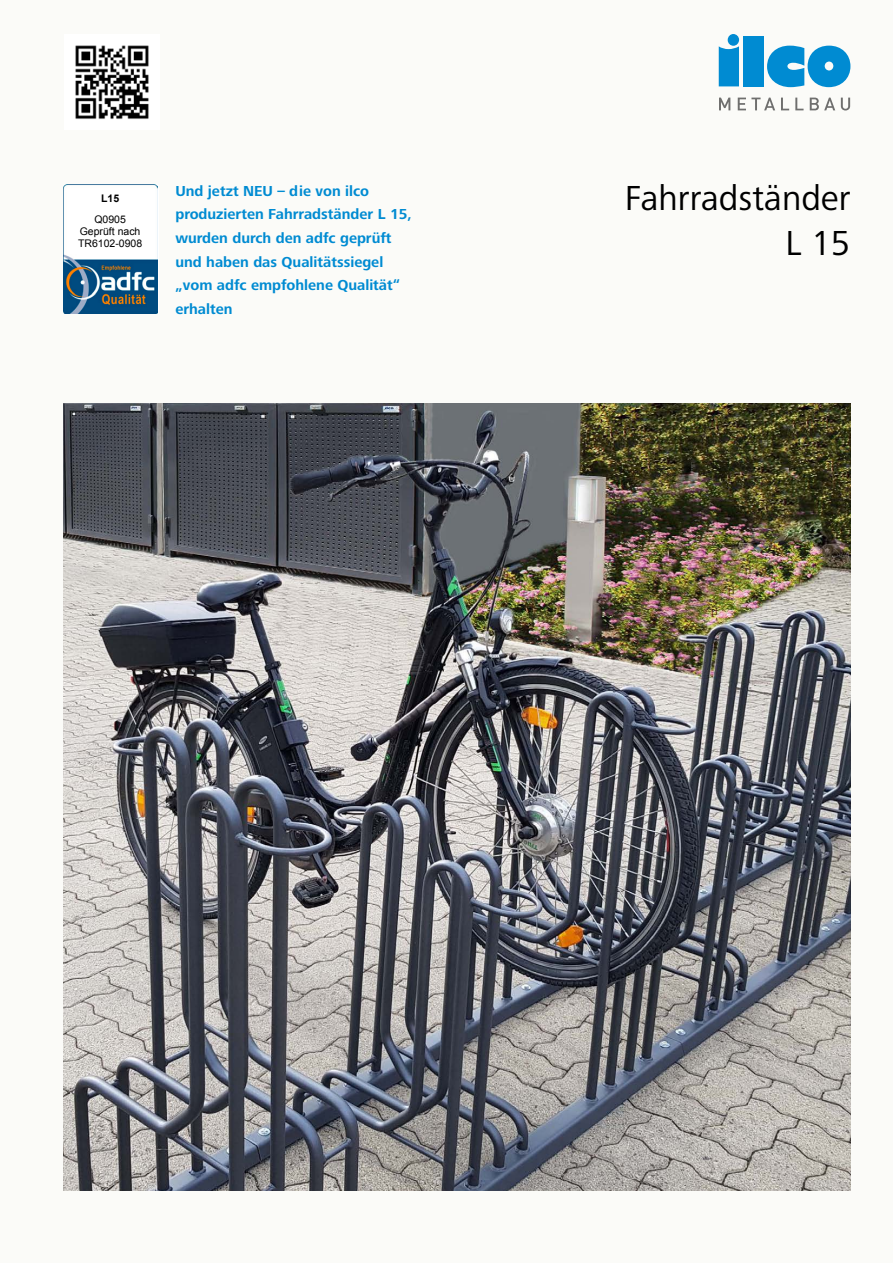
<style>
.page{position:relative;width:893px;height:1263px;background:#fff}
.page>*{position:absolute;margin:0;border:0;box-sizing:border-box;transform-origin:0 0}
.t1{font:36px/45px "Frutiger Next Pro";color:#000;text-align:right}
.t2{font:700 15px/23.5px "Frutiger Next Pro";color:#008bd2}
.t3{font:10.5px/12px "Arial";color:#000;text-align:center}
.t4{font:700 10.5px "Arial";color:#000}
</style>
<div class="page">
<div style="left:1px;top:0;width:892px;height:1263px;background:#fbfbf8"></div>
<svg style="left:719px;top:34px;width:20px;height:52px"></svg>
<div style="left:744px;top:36px;width:20px;height:50px;background:#008bd2"></div>
<svg style="left:767px;top:46px;width:83px;height:41px"></svg>
<svg style="left:719px;top:98px;width:131px;height:13px"></svg>
<img style="left:75px;top:45px;width:74px;height:74px">
<img style="left:64px;top:404px;width:786px;height:787px">
<svg style="left:157px;top:185px;width:1px;height:129px"></svg>
<img style="left:64px;top:185px;width:93px;height:129px">
<div style="left:70px;top:191px;width:80px;height:59px;background:#fff"></div>
<p class="t4" style="left:101px;top:191px;width:20px">L15</p>
<p class="t3" style="left:78px;top:213px;width:66px">Q0905<br>Geprüft nach<br>TR6102-0908</p>
<p class="t2" style="left:175px;top:179px;width:238px">Und jetzt NEU – die von ilco produzierten Fahrradständer L 15, wurden durch den adfc geprüft und haben das Qualitätssiegel „vom adfc empfohlene Qualität“ erhalten</p>
<h1 class="t1" style="left:625px;top:176px;width:227px">Fahrradständer<br>L 15</h1>
</div>
